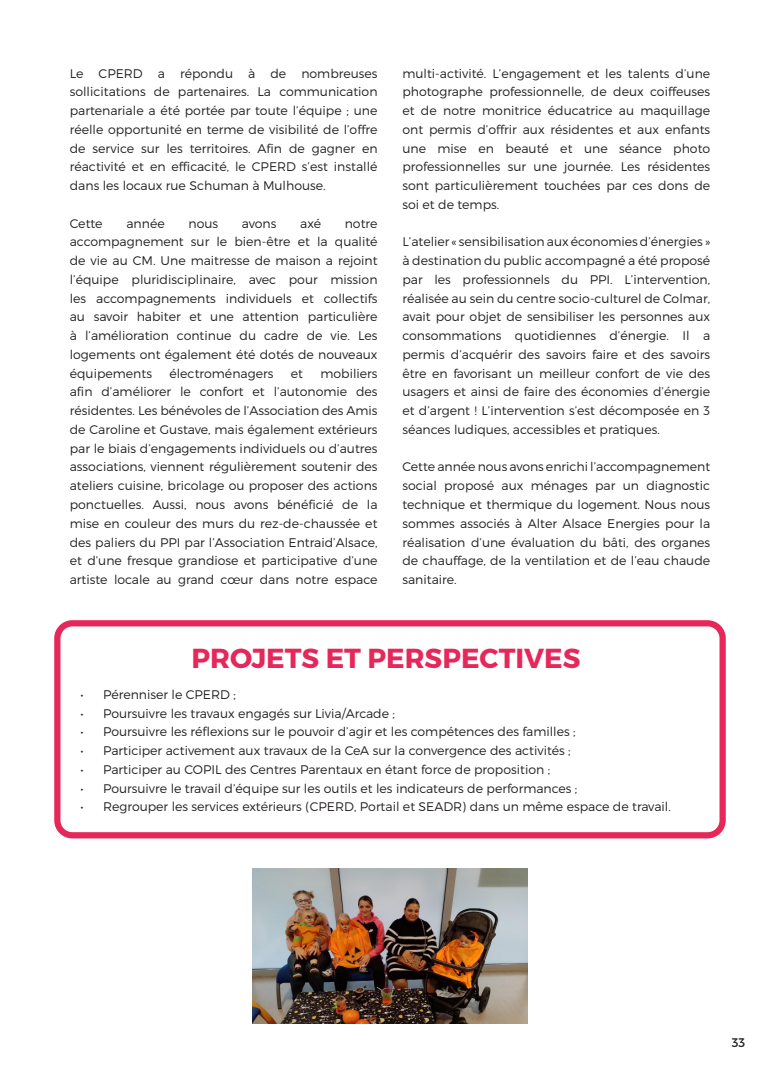
<style>
.page{position:relative;width:780px;height:1088px;background:#fff}
.page>*{position:absolute;margin:0;border:0;box-sizing:border-box;transform-origin:0 0}
.t1{font:700 27.5px "Montserrat";color:#e6275a}
.t2{font:300 12.5px/18.8px "Montserrat";color:#231f20;text-align:justify}
.t3{font:12.5px "Montserrat";color:#231f20}
</style>
<div class="page">
<div style="left:54px;top:620px;width:671px;height:218px;border:6px solid #e6275a;border-radius:15px"></div>
<img style="left:252px;top:869px;width:276px;height:155px">
<p class="t2" style="left:70px;top:64px;width:309px">Le CPERD a répondu à de nombreuses sollicitations de partenaires. La communication partenariale a été portée par toute l’équipe ; une réelle opportunité en terme de visibilité de l’offre de service sur les territoires. Afin de gagner en réactivité et en efficacité, le CPERD s’est installé dans les locaux rue Schuman à Mulhouse.</p>
<p class="t2" style="left:70px;top:214px;width:34px">Cette</p>
<p class="t2" style="left:126px;top:214px;width:40px">année</p>
<p class="t2" style="left:188px;top:214px;width:31px">nous</p>
<p class="t2" style="left:242px;top:214px;width:36px">avons</p>
<p class="t2" style="left:300px;top:214px;width:22px">axé</p>
<p class="t2" style="left:70px;top:214px;width:309px;text-indent:275px">notre accompagnement sur le bien-être et la qualité de vie au CM. Une maitresse de maison a rejoint l’équipe pluridisciplinaire, avec pour mission les accompagnements individuels et collectifs au savoir habiter et une attention particulière à l’amélioration continue du cadre de vie. Les logements ont également été dotés de nouveaux équipements</p>
<p class="t2" style="left:169px;top:364px;width:105px">électroménagers</p>
<p class="t2" style="left:291px;top:364px;width:14px">et</p>
<p class="t2" style="left:70px;top:364px;width:309px;text-indent:251px">mobiliers afin d’améliorer le confort et l’autonomie des résidentes. Les bénévoles de l’Association des Amis de Caroline et Gustave, mais également extérieurs par le biais d’engagements individuels ou d’autres associations, viennent régulièrement soutenir des ateliers cuisine, bricolage ou proposer des actions ponctuelles. Aussi, nous avons bénéficié de la mise en couleur des murs du rez-de-chaussée et des paliers du PPI par l’Association Entraid’Alsace, et d’une fresque grandiose et participative d’une artiste locale au grand cœur dans notre espace</p>
<p class="t2" style="left:402px;top:64px;width:309px">multi-activité. L’engagement et les talents d’une photographe professionnelle, de deux coiffeuses et de notre monitrice éducatrice au maquillage ont permis d’offrir aux résidentes et aux enfants une mise en beauté et une séance photo professionnelles sur une journée. Les résidentes sont particulièrement touchées par ces dons de soi et de temps.</p>
<p class="t2" style="left:402px;top:232px;width:309px">L’atelier « sensibilisation aux économies d’énergies » à destination du public accompagné a été proposé par les professionnels du PPI. L’intervention, réalisée au sein du centre socio-culturel de Colmar, avait pour objet de sensibiliser les personnes aux consommations quotidiennes d’énergie. Il a permis d’acquérir des savoirs faire et des savoirs être en favorisant un meilleur confort de vie des usagers et ainsi de faire des économies d’énergie et d’argent ! L’intervention s’est décomposée en 3 séances ludiques, accessibles et pratiques.</p>
<p class="t2" style="left:402px;top:457px;width:309px">Cette année nous avons enrichi l’accompagnement social proposé aux ménages par un diagnostic technique et thermique du logement. Nous nous sommes associés à Alter Alsace Energies pour la réalisation d’une évaluation du bâti, des organes de chauffage, de la ventilation et de l’eau chaude sanitaire.</p>
<p class="t1" style="left:191px;top:641px;width:390px">PROJETS ET PERSPECTIVES</p>
<p class="t2" style="left:80px;top:685px;width:157px">• Pérenniser le CPERD ;</p>
<p class="t2" style="left:80px;top:703px;width:316px">• Poursuivre les travaux engagés sur Livia/Arcade ;</p>
<p class="t2" style="left:80px;top:722px;width:496px">• Poursuivre les réflexions sur le pouvoir d’agir et les compétences des familles ;</p>
<p class="t2" style="left:80px;top:741px;width:491px">• Participer activement aux travaux de la CeA sur la convergence des activités ;</p>
<p class="t2" style="left:80px;top:760px;width:471px">• Participer au COPIL des Centres Parentaux en étant force de proposition ;</p>
<p class="t2" style="left:80px;top:778px;width:498px">• Poursuivre le travail d’équipe sur les outils et les indicateurs de performances ;</p>
<p class="t2" style="left:80px;top:797px;width:592px">• Regrouper les services extérieurs (CPERD, Portail et SEADR) dans un même espace de travail.</p>
<p class="t3" style="left:731px;top:1035px;width:15px">33</p>
</div>
